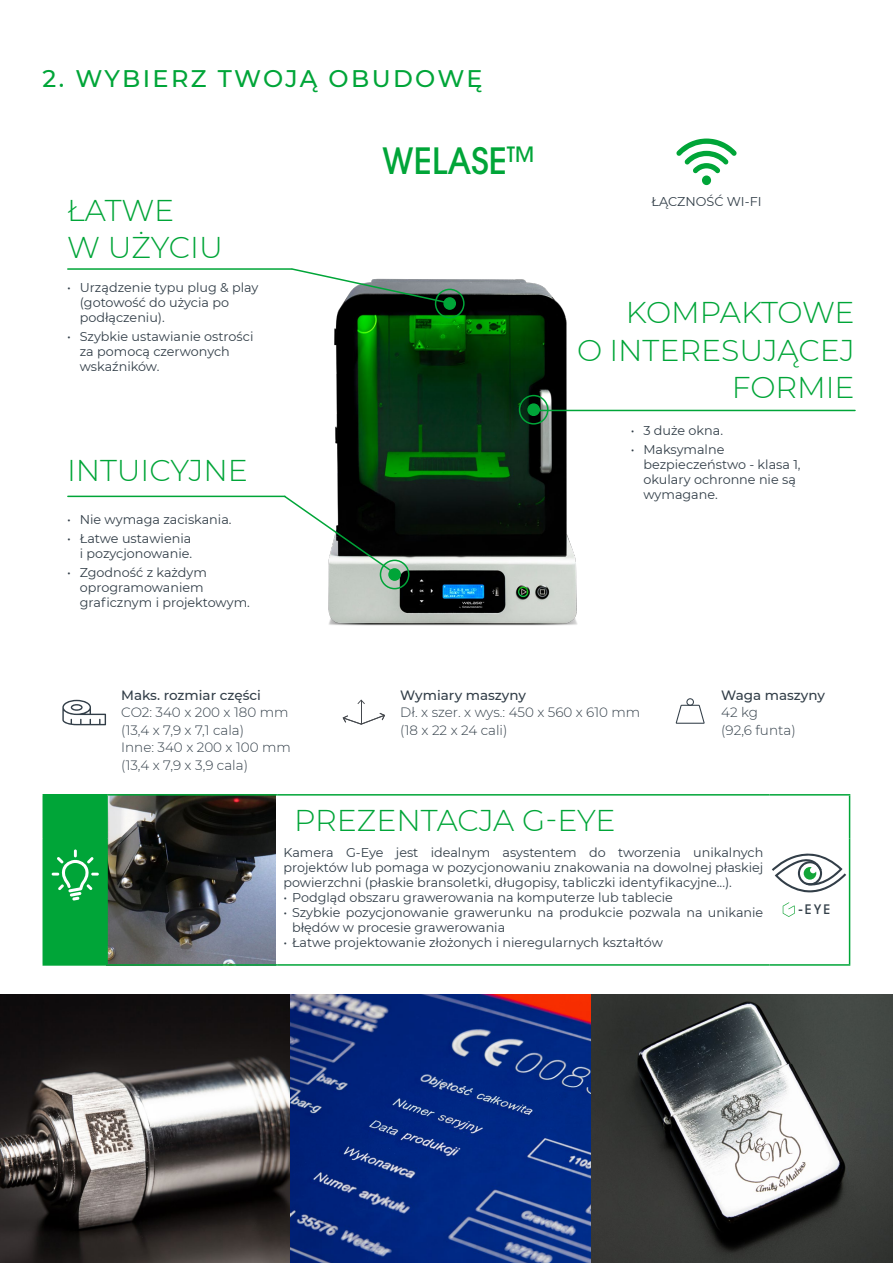
<style>
.page{position:relative;width:893px;height:1263px;background:#fff}
.page>*{position:absolute;margin:0;border:0;box-sizing:border-box;transform-origin:0 0}
.t1{font:500 36px "Avant Garde";color:#00a538}
.t2{font:300 30px/37.5px "Montserrat";color:#00a538}
.t3{font:500 24px "Montserrat";letter-spacing:.095em;color:#00a538}
.t4{font:300 13.5px/17.5px "Montserrat";color:#323e48}
.t5{font:500 13.5px "Montserrat";color:#323e48}
.t6{font:500 13.05px "Avant Garde";color:#323e48}
.t7{font:12.75px/15px "Montserrat";color:#323e48}
</style>
<div class="page">
<img style="left:268px;top:279px;width:357px;height:347px">
<img style="left:108px;top:795px;width:168px;height:169px">
<img style="left:0;top:994px;width:893px;height:269px">
<svg style="left:676px;top:139px;width:61px;height:46px"></svg>
<hr style="left:68px;top:268px;width:224px;height:2px;background:#00a538">
<svg style="left:290px;top:268px;width:161px;height:37px"></svg>
<div style="left:444px;top:298px;width:11px;height:11px;background:#00a538;border-radius:50%"></div>
<div style="left:443px;top:297px;width:13px;height:13px;border:2px solid #00a538;border-radius:50%"></div>
<div style="left:435px;top:289px;width:30px;height:29px;border:2px solid #00a538;border-radius:50%"></div>
<hr style="left:539px;top:410px;width:316px;height:1px;background:#00a538">
<div style="left:528px;top:404px;width:11px;height:11px;background:#00a538;border-radius:50%"></div>
<div style="left:527px;top:403px;width:13px;height:13px;border:2px solid #00a538;border-radius:50%"></div>
<div style="left:519px;top:395px;width:30px;height:30px;border:2px solid #00a538;border-radius:50%"></div>
<hr style="left:68px;top:496px;width:217px;height:1px;background:#00a538">
<svg style="left:283px;top:494px;width:118px;height:84px"></svg>
<div style="left:389px;top:569px;width:11px;height:11px;background:#00a538;border-radius:50%"></div>
<div style="left:388px;top:568px;width:13px;height:13px;border:2px solid #00a538;border-radius:50%"></div>
<div style="left:380px;top:560px;width:29px;height:29px;border:2px solid #00a538;border-radius:50%"></div>
<svg style="left:676px;top:698px;width:29px;height:26px"></svg>
<svg style="left:343px;top:699px;width:42px;height:26px"></svg>
<svg style="left:62px;top:700px;width:44px;height:25px"></svg>
<div style="left:43px;top:795px;width:64px;height:170px;background:#00a538"></div>
<hr style="left:43px;top:964px;width:64px;height:2px;background:#00a538">
<hr style="left:107px;top:964px;width:170px;height:2px;background:#00a538">
<hr style="left:43px;top:794px;width:64px;height:1px;background:#00a538">
<hr style="left:277px;top:794px;width:493px;height:1px;background:#00a538">
<hr style="left:770px;top:794px;width:80px;height:1px;background:#00a538">
<hr style="left:849px;top:795px;width:1px;height:43px;background:#00a538">
<hr style="left:849px;top:838px;width:1px;height:126px;background:#00a538">
<hr style="left:277px;top:964px;width:493px;height:2px;background:#00a538">
<hr style="left:770px;top:964px;width:80px;height:2px;background:#00a538">
<hr style="left:107px;top:794px;width:170px;height:1px;background:#00a538">
<hr style="left:106px;top:795px;width:2px;height:43px;background:#00a538">
<hr style="left:106px;top:838px;width:2px;height:126px;background:#00a538">
<svg style="left:52px;top:849px;width:47px;height:51px"></svg>
<svg style="left:783px;top:902px;width:12px;height:15px"></svg>
<svg style="left:772px;top:853px;width:74px;height:39px"></svg>
<h3 class="t3" style="left:43px;top:62px;width:441px">2. WYBIERZ TWOJĄ OBUDOWĘ</h3>
<h2 class="t2" style="left:67px;top:190px;width:157px">ŁATWE<br>W UŻYCIU</h2>
<p class="t7" style="left:80px;top:280px;width:180px;text-indent:-13px">• Urządzenie typu plug &amp; play (gotowość do użycia po podłączeniu).</p>
<p class="t7" style="left:80px;top:329px;width:175px;text-indent:-13px">• Szybkie ustawianie ostrości za pomocą czerwonych wskaźników.</p>
<h2 class="t2" style="left:67px;top:451px;width:183px">INTUICYJNE</h2>
<p class="t7" style="left:67px;top:511px;width:166px">• Nie wymaga zaciskania.</p>
<p class="t7" style="left:67px;top:530px;width:127px;text-align:right">• Łatwe ustawienia i pozycjonowanie.</p>
<p class="t7" style="left:80px;top:565px;width:172px;text-indent:-13px">• Zgodność z każdym oprogramowaniem graficznym i projektowym.</p>
<p class="t5" style="left:121px;top:686px;width:141px">Maks. rozmiar części</p>
<p class="t4" style="left:121px;top:703px;width:171px">CO2: 340 x 200 x 180 mm (13,4 x 7,9 x 7,1 cala)<br>Inne: 340 x 200 x 100 mm (13,4 x 7,9 x 3,9 cala)</p>
<h1 class="t1" style="left:382px;top:139px;width:154px">WELASE<sup>TM</sup></h1>
<p class="t7" style="left:651px;top:194px;width:112px">ŁĄCZNOŚĆ WI-FI</p>
<h2 class="t2" style="left:577px;top:293px;width:279px;text-align:right">KOMPAKTOWE<br>O INTERESUJĄCEJ<br>FORMIE</h2>
<p class="t7" style="left:631px;top:423px;width:94px">• 3 duże okna.</p>
<p class="t7" style="left:643px;top:442px;width:159px;text-indent:-13px">• Maksymalne bezpieczeństwo - klasa 1, okulary ochronne nie są wymagane.</p>
<p class="t5" style="left:400px;top:686px;width:127px">Wymiary maszyny</p>
<p class="t4" style="left:400px;top:703px;width:241px">Dł. x szer. x wys.: 450 x 560 x 610 mm (18 x 22 x 24 cali)</p>
<p class="t5" style="left:721px;top:686px;width:105px">Waga maszyny</p>
<p class="t4" style="left:721px;top:703px;width:76px">42 kg<br>(92,6 funta)</p>
<h2 class="t2" style="left:294px;top:801px;width:323px">PREZENTACJA G-EYE</h2>
<p class="t7" style="left:284px;top:845px;width:481px;text-align:justify">Kamera G-Eye jest idealnym asystentem do tworzenia unikalnych projektów lub pomaga w pozycjonowaniu znakowania na dowolnej płaskiej powierzchni (płaskie bransoletki, długopisy, tabliczki identyfikacyjne...).</p>
<p class="t7" style="left:284px;top:890px;width:391px">• Podgląd obszaru grawerowania na komputerze lub tablecie</p>
<p class="t7" style="left:292px;top:905px;width:473px;text-indent:-9px">• Szybkie pozycjonowanie grawerunku na produkcie pozwala na unikanie błędów w procesie grawerowania</p>
<p class="t7" style="left:284px;top:935px;width:381px">• Łatwe projektowanie złożonych i nieregularnych kształtów</p>
<p class="t6" style="left:799px;top:901px;width:33px">-EYE</p>
</div>
